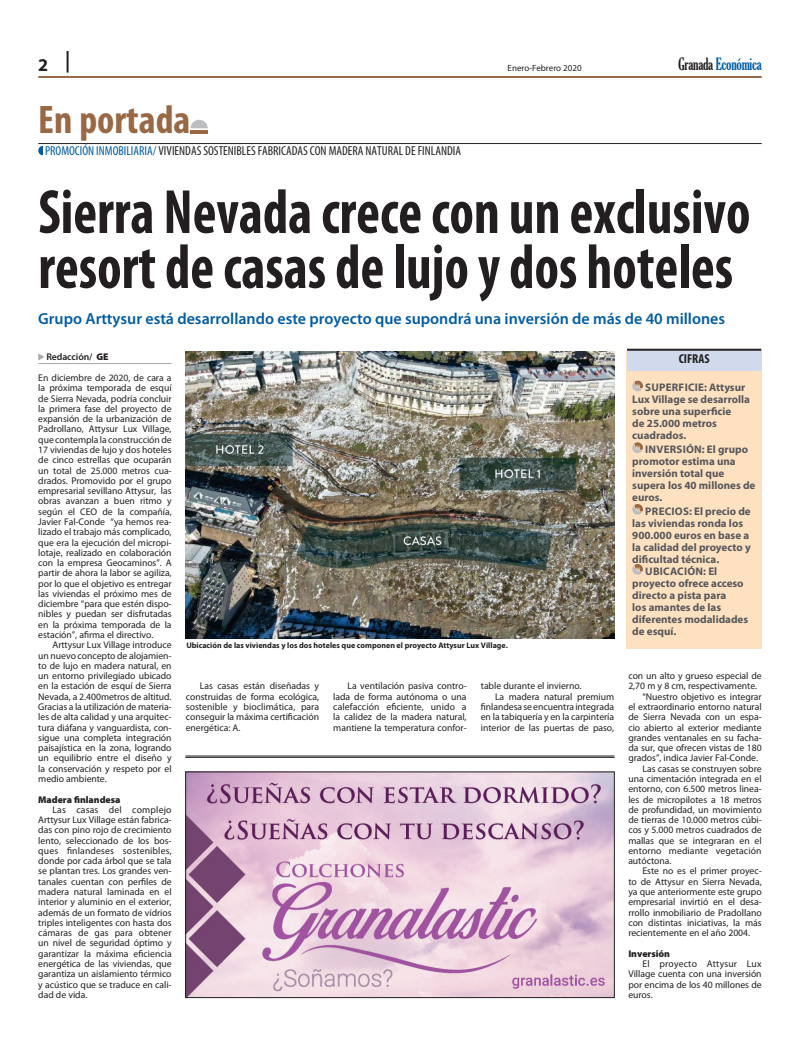
<style>
.page{position:relative;width:800px;height:1049px;background:#fff}
.page>*{position:absolute;margin:0;border:0;box-sizing:border-box;transform-origin:0 0}
.t1{font:700 condensed 63px/55px "Myriad Pro";color:#231f20;scale:.9 1}
.t2{font:700 condensed 40px "Myriad Pro";color:#996844}
.t3{font:700 18px "Myriad Pro";color:#231f20}
.t4{font:extra-condensed 16.2px "Gloucester";letter-spacing:-.015em;color:#015ca3}
.t5{font:600 16px "Myriad Pro";color:#015ca3}
.t6{font:condensed 13px "Myriad Pro";color:#231f20}
.t7{font:700 condensed 13px "Myriad Pro";color:#231f20}
.t8{font:700 11px/12px "Myriad Pro";color:#57585a}
.t9{font:700 11px "Myriad Pro";letter-spacing:.02em;color:#57585a}
.t10{font:9.7px/10.3px "Myriad Pro";letter-spacing:-.005em;color:#231f20;text-align:justify}
.t11{font:900 9.7px "Myriad Pro";letter-spacing:-.005em;color:#231f20}
.t12{font:9px "Myriad Pro";color:#231f20}
.t13{font:700 8px "Myriad Pro";color:#231f20}
.s1{color:#231f20}
.s2{color:#015ca3}
.s3{font-weight:600}
.s4{font-weight:900}
</style>
<div class="page">
<svg style="left:191px;top:120px;width:17px;height:8px"></svg>
<hr style="left:190px;top:130px;width:18px;height:3px;background:#996844">
<hr style="left:38px;top:143px;width:723px;height:1px;background:#231f20">
<svg style="left:38px;top:146px;width:5px;height:9px"></svg>
<hr style="left:38px;top:76px;width:723px;height:2px;background:#996844">
<hr style="left:67px;top:51px;width:2px;height:22px;background:#231f20">
<hr style="left:38px;top:363px;width:133px;height:1px;background:#a8a9ad">
<svg style="left:38px;top:353px;width:6px;height:7px"></svg>
<img style="left:185px;top:351px;width:429px;height:287px">
<div style="left:626px;top:350px;width:135px;height:298px;background:#fee1c1"></div>
<svg style="left:632px;top:381px;width:10px;height:10px"></svg>
<svg style="left:632px;top:442px;width:10px;height:11px"></svg>
<svg style="left:632px;top:504px;width:10px;height:11px"></svg>
<svg style="left:632px;top:564px;width:10px;height:11px"></svg>
<div style="left:627px;top:350px;width:134px;height:21px;background:#d1daec"></div>
<hr style="left:627px;top:349px;width:134px;height:2px;background:#231f20">
<hr style="left:185px;top:756px;width:429px;height:1px;background:#231f20">
<hr style="left:185px;top:757px;width:429px;height:1px;background:#231f20">
<img style="left:187px;top:774px;width:425px;height:222px">
<div style="left:185px;top:772px;width:429px;height:226px;border:1px solid #231f20"></div>
<h3 class="t3" style="left:38px;top:53px;width:11px">2</h3>
<p class="t12" style="left:507px;top:62px;width:76px">Enero-Febrero 2020</p>
<h3 class="t4" style="left:678px;top:55px;width:85px"><span class="s1">Granada</span> Económica</h3>
<h2 class="t2" style="left:38px;top:95px;width:154px">En portada</h2>
<h3 class="t6" style="left:45px;top:143px;width:417px"><span class="s2">PROMOCIÓN INMOBILIARIA/</span> VIVIENDAS SOSTENIBLES FABRICADAS CON MADERA NATURAL DE FINLANDIA</h3>
<h1 class="t1" style="left:38px;top:183px;width:792px">Sierra Nevada crece con un exclusivo resort de casas de lujo y dos hoteles</h1>
<h3 class="t5" style="left:38px;top:308px;width:688px">Grupo Arttysur está desarrollando este proyecto que supondrá una inversión de más de 40 millones</h3>
<p class="t10" style="left:38px;top:347px;width:135px;line-height:20.6px;text-indent:8px"><span class="s3">Redacción/</span> <span class="s4">GE<br></span>En diciembre de 2020, de cara a</p>
<p class="t10" style="left:38px;top:383px;width:135px">la próxima temporada de esquí de Sierra Nevada, podría concluir la primera fase del proyecto de expansión de la urbanización de Padrollano, Attysur Lux Village, que contempla la construcción de 17 viviendas de lujo y dos hoteles de cinco estrellas que ocuparán un total de 25.000 metros cua&shy;drados. Promovido por el grupo empresarial sevillano Attysur, las obras avanzan a buen ritmo y según el CEO de la compañía, Javier Fal-Conde “ya hemos rea&shy;lizado el trabajo más complicado, que era la ejecución del micropi&shy;lotaje, realizado en colaboración con la empresa Geocaminos”. A partir de ahora la labor se agiliza, por lo que el objetivo es entregar las viviendas el próximo mes de diciembre “para que estén dispo&shy;nibles y puedan ser disfrutadas en la próxima temporada de la estación”, afirma el directivo.</p>
<p class="t10" style="left:38px;top:640px;width:135px;text-indent:14px">Arttysur Lux Village introduce un nuevo concepto de alojamien&shy;to de lujo en madera natural, en un entorno privilegiado ubicado en la estación de esquí de Sierra Nevada, a 2.400metros de altitud.<br>Gracias a la utilización de materia&shy;les de alta calidad y una arquitec&shy;tura diáfana y vanguardista, con&shy;sigue una completa integración paisajística en la zona, logrando un equilibrio entre el diseño y la conservación y respeto por el medio ambiente.</p>
<p class="t11" style="left:38px;top:794px;width:84px">Madera finlandesa</p>
<p class="t10" style="left:38px;top:804px;width:135px;text-indent:14px">Las casas del complejo Arttysur Lux Village están fabrica&shy;das con pino rojo de crecimiento lento, seleccionado de los bos&shy;ques finlandeses sostenibles, donde por cada árbol que se tala se plantan tres. Los grandes ven&shy;tanales cuentan con perfiles de madera natural laminada en el interior y aluminio en el exterior, además de un formato de vídrios triples inteligentes con hasta dos cámaras de gas para obtener un nivel de seguridad óptimo y garantizar la máxima eficiencia energética de las viviendas, que garantiza un aislamiento térmico y acústico que se traduce en cali&shy;dad de vida.</p>
<p class="t13" style="left:186px;top:640px;width:323px">Ubicación de las viviendas y los dos hoteles que componen el proyecto Attysur Lux Village.</p>
<p class="t10" style="left:186px;top:681px;width:135px;text-indent:14px">Las casas están diseñadas y construidas de forma ecológica, sostenible y bioclimática, para conseguir la máxima certificación energética: A.</p>
<p class="t10" style="left:333px;top:681px;width:135px;text-indent:14px">La ventilación pasiva contro&shy;lada de forma autónoma o una calefacción eficiente, unido a la calidez de la madera natural, mantiene la temperatura confor-</p>
<p class="t10" style="left:480px;top:681px;width:102px">table durante el invierno.</p>
<p class="t10" style="left:495px;top:691px;width:121px">La madera natural premium</p>
<p class="t10" style="left:480px;top:701px;width:135px">finlandesa se encuentra integrada</p>
<p class="t10" style="left:480px;top:712px;width:135px">en la tabiquería y en la carpintería</p>
<p class="t10" style="left:480px;top:722px;width:135px">interior de las puertas de paso,</p>
<h3 class="t7" style="left:678px;top:351px;width:32px">CIFRAS</h3>
<p class="t8" style="left:632px;top:381px;width:119px;text-indent:13px">SUPERFICIE: Attysur<br>Lux Village se desarrolla sobre una superficie<br>de 25.000 metros cuadrados.</p>
<p class="t8" style="left:632px;top:443px;width:124px;text-indent:13px">INVERSIÓN: El grupo promotor estima una inversión total que supera los 40 millones de euros.</p>
<p class="t8" style="left:645px;top:505px;width:13px">Preci</p>
<p class="t8" style="left:674px;top:505px;width:77px">os: El precio de</p>
<p class="t8" style="left:632px;top:517px;width:112px">las viviendas ronda los</p>
<p class="t8" style="left:632px;top:529px;width:118px">900.000 euros en base a</p>
<p class="t8" style="left:632px;top:541px;width:120px">la calidad del proyecto y</p>
<p class="t8" style="left:632px;top:553px;width:88px">dificultad técnica.</p>
<p class="t9" style="left:645px;top:564px;width:73px">UBICACIÓN: El</p>
<p class="t8" style="left:632px;top:577px;width:113px">proyecto ofrece acceso</p>
<p class="t8" style="left:632px;top:589px;width:95px">directo a pista para</p>
<p class="t8" style="left:632px;top:601px;width:90px">los amantes de las</p>
<p class="t8" style="left:632px;top:613px;width:117px">diferentes modalidades</p>
<p class="t8" style="left:632px;top:625px;width:45px">de esquí.</p>
<p class="t10" style="left:628px;top:671px;width:135px">con un alto y grueso especial de</p>
<p class="t10" style="left:628px;top:681px;width:130px">2,70 m y 8 cm, respectivamente.</p>
<p class="t10" style="left:642px;top:691px;width:121px">“Nuestro objetivo es integrar</p>
<p class="t10" style="left:628px;top:701px;width:135px">el extraordinario entorno natural</p>
<p class="t10" style="left:628px;top:712px;width:135px">de Sierra Nevada con un espa-</p>
<p class="t10" style="left:628px;top:722px;width:135px">cio abierto al exterior mediante</p>
<p class="t10" style="left:628px;top:732px;width:135px">grandes ventanales en su facha-</p>
<p class="t10" style="left:628px;top:742px;width:135px">da sur, que ofrecen vistas de 180</p>
<p class="t10" style="left:628px;top:753px;width:131px">grados”, indica Javier Fal-Conde.</p>
<p class="t10" style="left:642px;top:763px;width:121px">Las casas se construyen sobre</p>
<p class="t10" style="left:628px;top:773px;width:135px">una cimentación integrada en el</p>
<p class="t10" style="left:628px;top:784px;width:135px">entorno, con 6.500 metros linea-</p>
<p class="t10" style="left:628px;top:794px;width:135px">les de micropilotes a 18 metros</p>
<p class="t10" style="left:628px;top:804px;width:135px">de profundidad, un movimiento</p>
<p class="t10" style="left:628px;top:814px;width:135px">de tierras de 10.000 metros cúbi-</p>
<p class="t10" style="left:628px;top:825px;width:135px">cos y 5.000 metros cuadrados de</p>
<p class="t10" style="left:628px;top:835px;width:135px">mallas que se integraran en el</p>
<p class="t10" style="left:628px;top:845px;width:135px">entorno mediante vegetación</p>
<p class="t10" style="left:628px;top:856px;width:45px">autóctona.</p>
<p class="t10" style="left:642px;top:866px;width:121px">Este no es el primer proyec-</p>
<p class="t10" style="left:628px;top:876px;width:135px">to de Attysur en Sierra Nevada,</p>
<p class="t10" style="left:628px;top:886px;width:135px">ya que anteriormente este grupo</p>
<p class="t10" style="left:628px;top:897px;width:135px">empresarial invirtió en el desa-</p>
<p class="t10" style="left:628px;top:907px;width:135px">rrollo inmobiliario de Pradollano</p>
<p class="t10" style="left:628px;top:917px;width:135px">con distintas iniciativas, la más</p>
<p class="t10" style="left:628px;top:927px;width:123px">recientemente en el año 2004.</p>
<p class="t11" style="left:628px;top:948px;width:43px">Inversión</p>
<p class="t10" style="left:628px;top:958px;width:135px;text-indent:14px">El proyecto Attysur Lux Village cuenta con una inversión por encima de los 40 millones de euros.</p>
</div>
